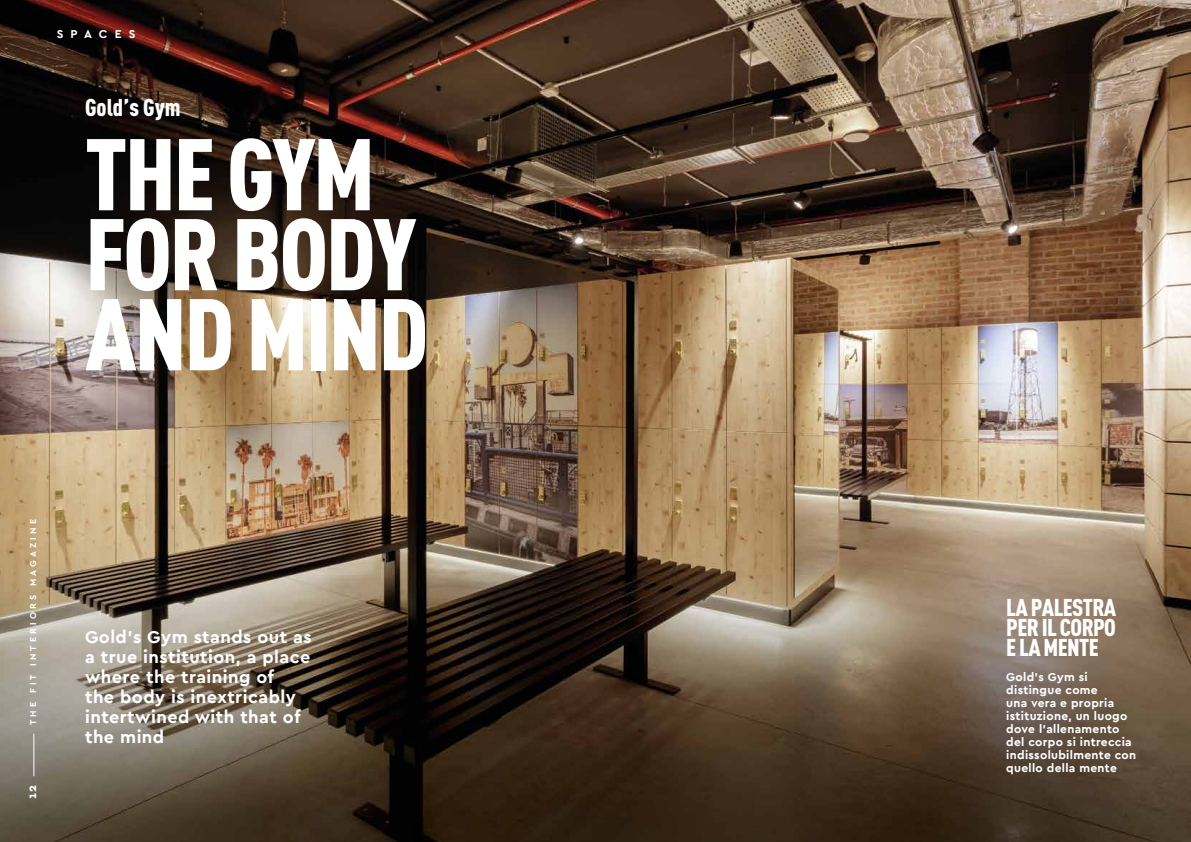
<style>
.page{position:relative;width:1191px;height:842px;background:#fff}
.page>*{position:absolute;margin:0;border:0;box-sizing:border-box;transform-origin:0 0}
.t1{font:900 100px/80px "DIN Cond";letter-spacing:-.025em;color:#fff}
.t2{font:900 24px/20px "DIN Cond";letter-spacing:-.025em;color:#fff;text-align:justify}
.t3{font:700 18px/20px "Cera PRO";letter-spacing:.025em;color:#fff}
.t4{font:700 12px/13px "Cera PRO";letter-spacing:.025em;color:#fff}
.t5{font:700 9px "Cera PRO";letter-spacing:.35em;color:#fff}
</style>
<div class="page">
<img style="left:0;top:0;width:1191px;height:842px">
<hr style="left:34px;top:734px;width:1px;height:42px;background:#fff">
<p class="t4" style="left:57px;top:27px;width:80px">SPACES</p>
<h2 class="t2" style="left:85px;top:97px;width:97px">Gold’s Gym</h2>
<h1 class="t1" style="left:85px;top:131px;width:345px">THE GYM<br>FOR BODY<br>AND MIND</h1>
<p class="t5" style="left:27px;top:725px;width:207px;rotate:-90deg">THE FIT INTERIORS MAGAZINE</p>
<p class="t4" style="left:25px;top:798px;width:15px;rotate:-90deg">12</p>
<h3 class="t3" style="left:85px;top:626px;width:228px">Gold’s Gym stands out as a true institution, a place where the training of<br>the body is inextricably intertwined with that of the mind</h3>
<h2 class="t2" style="left:1006px;top:597px;width:112px">LA PALESTRA PER IL CORPO E LA MENTE</h2>
<p class="t4" style="left:1006px;top:670px;width:131px">Gold’s Gym si distingue come<br>una vera e propria istituzione, un luogo dove l’allenamento del corpo si intreccia indissolubilmente con quello della mente</p>
</div>
